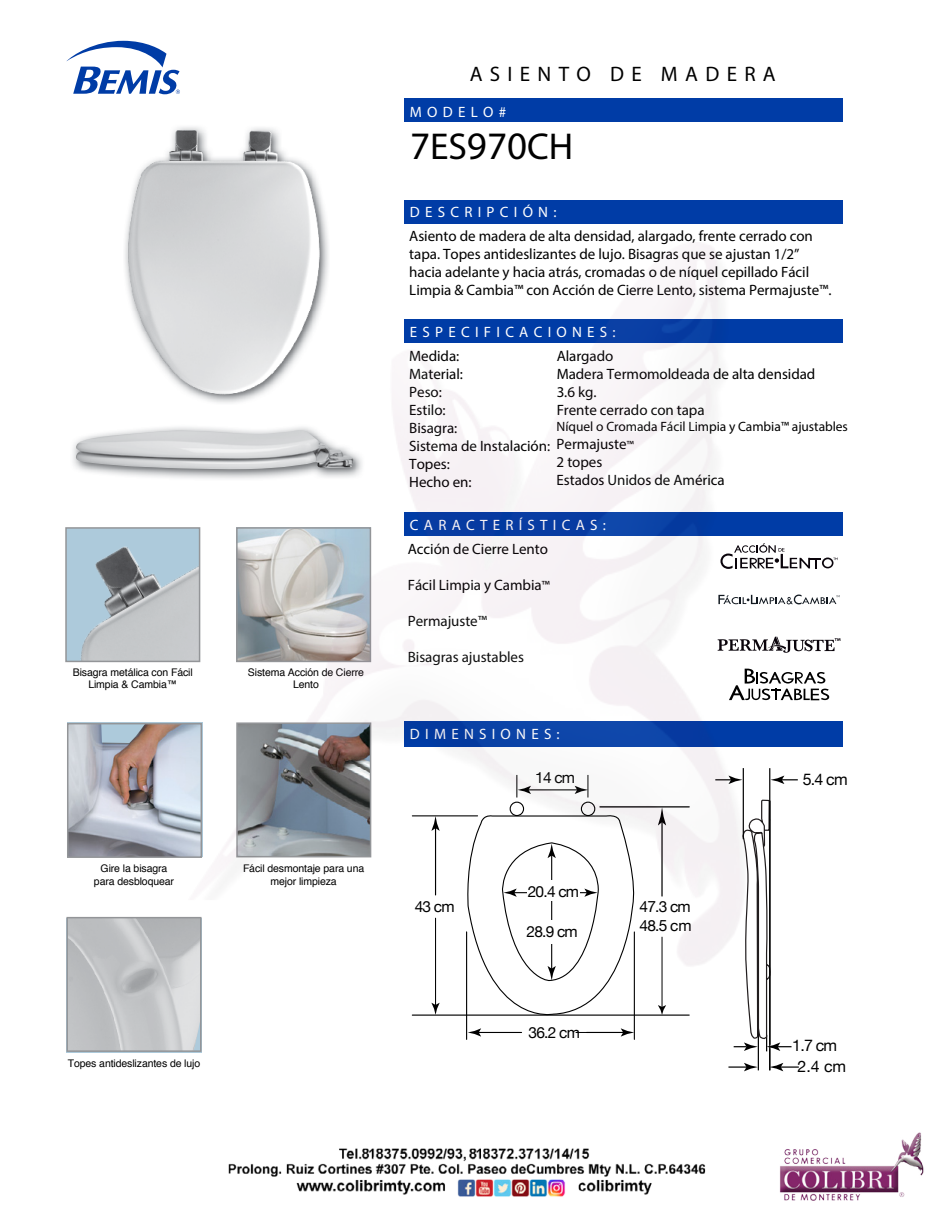
<style>
.page{position:relative;width:941px;height:1212px;background:#fff}
.page>*{position:absolute;margin:0;border:0;box-sizing:border-box;transform-origin:0 0}
.t1{font:500 condensed 39px "Helvetica Neue";color:#000}
.t2{font:700 condensed 21px "Helvetica Neue";letter-spacing:.35em;color:#000}
.t3{font:16.05px/20.5px "Helvetica Neue";color:#000;text-align:center}
.t4{font:15.45px/18.6px "Helvetica Neue";letter-spacing:-.05em;color:#000}
.t5{font:500 condensed 15px/18px "Helvetica Neue";letter-spacing:-.005em;color:#000}
.t6{font:700 condensed 15px "Helvetica Neue";letter-spacing:.35em;color:#fff}
.t7{font:500 condensed 13.5px "Helvetica Neue";letter-spacing:-.005em;color:#000}
.t8{font:10.5px/12.6px "Helvetica";letter-spacing:-.01em;color:#000;text-align:center}
.s1{font-size:37.5px}
.s2{font-size:12px}
.s3{font-size:13.5px}
</style>
<div class="page">
<svg style="left:728px;top:799px;width:70px;height:272px"></svg>
<hr style="left:769px;top:768px;width:1px;height:302px;background:#000">
<svg style="left:770px;top:776px;width:27px;height:8px"></svg>
<hr style="left:633px;top:932px;width:2px;height:107px;background:#000">
<hr style="left:466px;top:932px;width:1px;height:107px;background:#000">
<hr style="left:412px;top:1015px;width:277px;height:1px;background:#000">
<hr style="left:435px;top:918px;width:1px;height:88px;background:#000">
<svg style="left:431px;top:1003px;width:8px;height:12px"></svg>
<hr style="left:661px;top:937px;width:1px;height:71px;background:#000">
<svg style="left:658px;top:1005px;width:8px;height:10px"></svg>
<svg style="left:465px;top:970px;width:170px;height:67px"></svg>
<img style="left:125px;top:127px;width:203px;height:265px">
<img style="left:73px;top:430px;width:115px;height:40px">
<img style="left:68px;top:530px;width:120px;height:129px">
<div style="left:65px;top:527px;width:135px;height:135px;border:2px solid #939598"></div>
<div style="left:404px;top:99px;width:438px;height:23px;background:#003ca6"></div>
<div style="left:404px;top:721px;width:438px;height:26px;background:#003ca6"></div>
<div style="left:404px;top:512px;width:438px;height:24px;background:#003ca6"></div>
<div style="left:404px;top:320px;width:438px;height:23px;background:#003ca6"></div>
<div style="left:404px;top:200px;width:438px;height:24px;background:#003ca6"></div>
<svg style="left:66px;top:41px;width:114px;height:53px"></svg>
<svg style="left:752px;top:543px;width:85px;height:26px"></svg>
<svg style="left:752px;top:595px;width:87px;height:9px"></svg>
<svg style="left:752px;top:637px;width:88px;height:16px"></svg>
<svg style="left:752px;top:669px;width:77px;height:31px"></svg>
<img style="left:70px;top:726px;width:118px;height:129px">
<div style="left:67px;top:723px;width:135px;height:135px;border:2px solid #939598"></div>
<img style="left:69px;top:920px;width:129px;height:129px">
<div style="left:66px;top:917px;width:135px;height:135px;border:2px solid #939598"></div>
<img style="left:188px;top:242px;width:564px;height:728px">
<img style="left:228px;top:1148px;width:478px;height:49px">
<img style="left:780px;top:1132px;width:144px;height:69px">
<p class="t8" style="left:73px;top:666px;width:121px">Bisagra metálica con Fácil<br>Limpia &amp; Cambia™</p>
<p class="t8" style="left:248px;top:666px;width:118px">Sistema Acción de Cierre<br>Lento</p>
<p class="t8" style="left:94px;top:862px;width:82px">Gire la bisagra para desbloquear</p>
<p class="t8" style="left:243px;top:862px;width:123px">Fácil desmontaje para una mejor limpieza</p>
<p class="t8" style="left:68px;top:1057px;width:134px">Topes antideslizantes de lujo</p>
<h2 class="t2" style="left:469px;top:61px;width:307px">ASIENTO DE MADERA</h2>
<p class="t6" style="left:410px;top:103px;width:98px">MODELO#</p>
<h1 class="t1" style="left:410px;top:122px;width:165px">7<span class="s1">ES</span>970<span class="s1">CH</span></h1>
<p class="t6" style="left:410px;top:203px;width:148px">DESCRIPCIÓN:</p>
<p class="t5" style="left:409px;top:227px;width:423px">Asiento de madera de alta densidad, alargado, frente cerrado con tapa. Topes antideslizantes de lujo. Bisagras que se ajustan 1/2” hacia adelante y hacia atrás, cromadas o de níquel cepillado Fácil Limpia &amp; Cambia™ con Acción de Cierre Lento, sistema Permajuste™.</p>
<p class="t6" style="left:410px;top:323px;width:207px">ESPECIFICACIONES:</p>
<p class="t5" style="left:409px;top:347px;width:142px">Medida:<br>Material:<br>Peso:<br>Estilo:<br>Bisagra:<br>Sistema de Instalación:<br>Topes:<br>Hecho en:</p>
<p class="t5" style="left:556px;top:347px;width:260px">Alargado<br>Madera Termomoldeada de alta densidad<br>3.6 kg.<br>Frente cerrado con tapa</p>
<p class="t7" style="left:556px;top:418px;width:293px">Níquel o Cromada Fácil Limpia y Cambia™ ajustables</p>
<p class="t5" style="left:556px;top:435px;width:169px">Permajuste<span class="s2">™<br></span>2 topes<br>Estados Unidos de América</p>
<p class="t6" style="left:410px;top:515px;width:197px">CARACTERÍSTICAS:</p>
<p class="t5" style="left:408px;top:540px;width:142px">Acción de Cierre Lento</p>
<p class="t5" style="left:408px;top:576px;width:144px">Fácil Limpia y Cambia<span class="s3">™</span></p>
<p class="t5" style="left:408px;top:612px;width:81px">Permajuste™</p>
<p class="t5" style="left:408px;top:648px;width:118px">Bisagras ajustables</p>
<p class="t6" style="left:410px;top:725px;width:151px">DIMENSIONES:</p>
<p class="t4" style="left:535px;top:769px;width:41px">14 cm</p>
<p class="t4" style="left:528px;top:883px;width:53px">20.4 cm</p>
<p class="t4" style="left:414px;top:898px;width:41px">43 cm</p>
<p class="t4" style="left:639px;top:898px;width:54px">47.3 cm<br>48.5 cm</p>
<p class="t4" style="left:526px;top:923px;width:53px">28.9 cm</p>
<p class="t4" style="left:528px;top:1024px;width:53px">36.2 cm</p>
<p class="t3" style="left:802px;top:770px;width:46px">5.4 cm</p>
<p class="t3" style="left:792px;top:1036px;width:55px">1.7 cm<br>2.4 cm</p>
</div>
